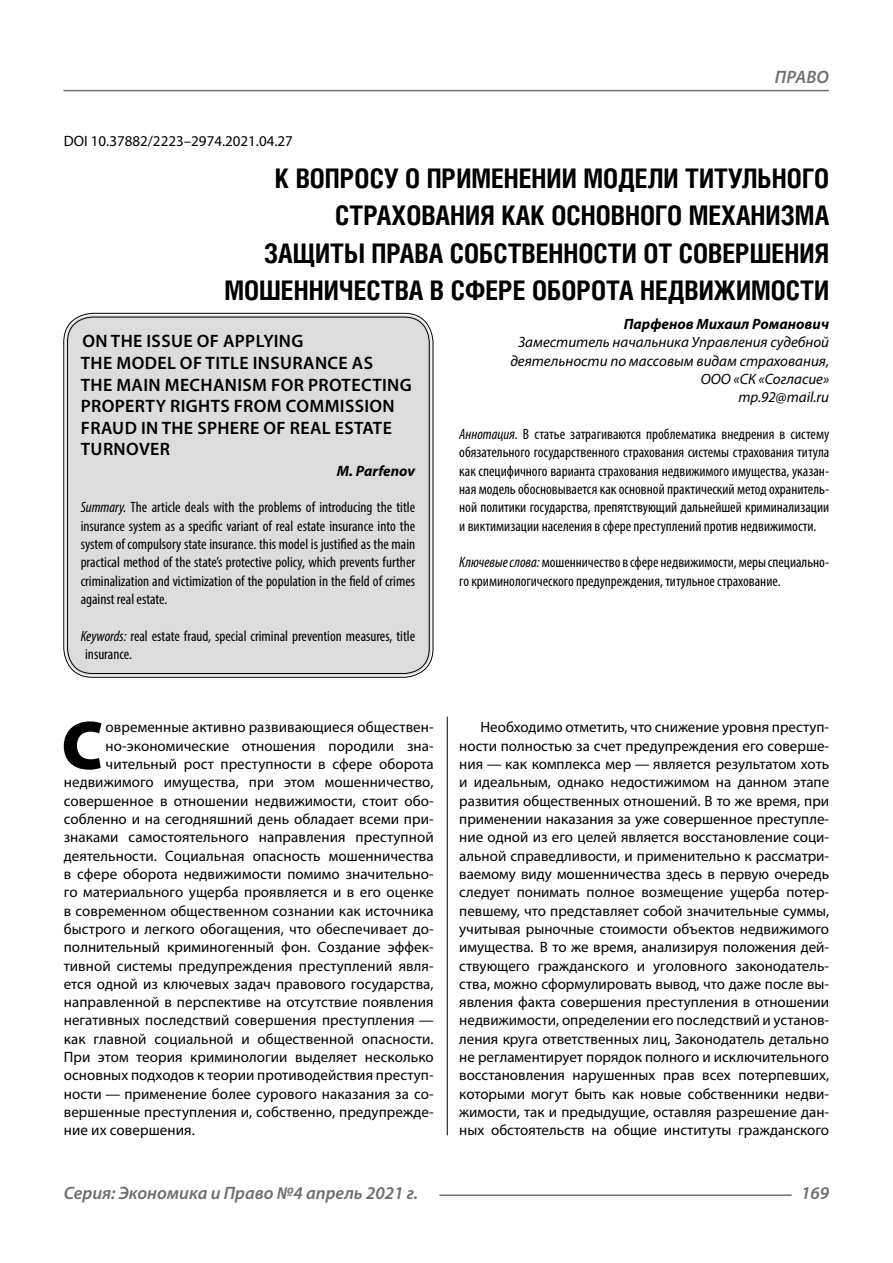
<style>
.page{position:relative;width:893px;height:1263px;background:#fff}
.page>*{position:absolute;margin:0;border:0;box-sizing:border-box;transform-origin:0 0}
.Bukvica{font:900 69.3px "Myriad Pro";color:#000}
.Header{font:700 27px/37.5px "Helios Cond C";color:#000;text-align:right}
.Header-eng{font:600 18px/21.6px "Myriad Pro";letter-spacing:.02em;color:#000}
.t1{font:italic 600 18px "Myriad Pro";color:#6e6e6e}
.Normal{font:15px/18.3px "Myriad Pro";color:#000;text-align:justify}
.Bukvica-2{font:15px "Myriad Pro";letter-spacing:.005em;color:#000}
.Annotation-rus{font:condensed 15px/18.3px "Myriad Pro";color:#000;text-align:justify}
.Annotation-eng{font:condensed 15px/18.3px "Myriad Pro";color:#000;text-align:justify}
.Author-doc{font:italic 15px/18.3px "Myriad Pro";color:#000;text-align:right}
.DOI{font:15px "Myriad Pro";color:#000}
.Author{font:italic 700 15px "Myriad Pro";color:#000}
.Author-email{font:italic 15px "Myriad Pro";color:#000}
.Author-eng{font:italic 700 15px "Myriad Pro";color:#000}
.s1{font-style:italic}
</style>
<div class="page">
<hr style="left:447px;top:714px;width:1px;height:421px;background:#000">
<div style="left:43px;top:696px;width:786px;height:21px;background:#fff"></div>
<div style="left:66px;top:315px;width:365px;height:360px;background:#dcdcdc;border-radius:27px"></div>
<hr style="left:63px;top:90px;width:766px;height:1px;background:#6e6e6e">
<hr style="left:439px;top:1194px;width:353px;height:2px;background:#6e6e6e">
<p class="t1" style="left:775px;top:66px;width:24px">Право</p>
<p class="DOI" style="left:64px;top:132px;width:231px">DOI 10.37882/2223–2974.2021.04.27</p>
<p class="Header" style="left:224px;top:159px;width:606px">К ВОПРОСУ О ПРИМЕНЕНИИ МОДЕЛИ ТИТУЛЬНОГО СТРАХОВАНИЯ КАК ОСНОВНОГО МЕХАНИЗМА<br>ЗАЩИТЫ ПРАВА СОБСТВЕННОСТИ ОТ СОВЕРШЕНИЯ МОШЕННИЧЕСТВА В СФЕРЕ ОБОРОТА НЕДВИЖИМОСТИ</p>
<p class="Author" style="left:624px;top:314px;width:207px">Парфенов Михаил Романович</p>
<p class="Author-doc" style="left:510px;top:333px;width:320px">Заместитель начальника Управления судебной деятельности по массовым видам страхования,<br>ООО «СК «Согласие»</p>
<p class="Author-email" style="left:738px;top:388px;width:92px">mp.92@mail.ru</p>
<p class="Annotation-rus" style="left:459px;top:425px;width:371px"><span class="s1">Аннотация.</span> В статье затрагиваются проблематика внедрения в систему обязательного государственного страхования системы страхования титула как специфичного варианта страхования недвижимого имущества, указан&shy;ная модель обосновывается как основной практический метод охранитель&shy;ной политики государства, препятствующий дальнейшей криминализации и виктимизации населения в сфере преступлений против недвижимости.</p>
<p class="Annotation-rus" style="left:459px;top:553px;width:371px"><span class="s1">Ключевые слова:</span> мошенничество в сфере недвижимости, меры специально&shy;го криминологического предупреждения, титульное страхование.</p>
<p class="Header-eng" style="left:81px;top:330px;width:332px">ON THE ISSUE OF APPLYING<br>THE MODEL OF TITLE INSURANCE AS<br>THE MAIN MECHANISM FOR PROTECTING<br>PROPERTY RIGHTS FROM COMMISSION<br>FRAUD IN THE SPHERE OF REAL ESTATE<br>TURNOVER</p>
<p class="Author-eng" style="left:337px;top:461px;width:80px">M. Parfenov</p>
<p class="Annotation-eng" style="left:81px;top:498px;width:336px"><span class="s1">Summary.</span> The article deals with the problems of introducing the title insurance system as a specific variant of real estate insurance into the system of compulsory state insurance. this model is justified as the main practical method of the state’s protective policy, which prevents further criminalization and victimization of the population in the field of crimes against real estate.</p>
<p class="Annotation-eng" style="left:85px;top:626px;width:332px;text-indent:-4px"><span class="s1">Keywords:</span> real estate fraud, special criminal prevention measures, title insurance.</p>
<p class="Bukvica" style="left:61px;top:699px;width:43px">С</p>
<p class="Bukvica-2" style="left:106px;top:718px;width:330px">овременные активно развивающиеся обществен-</p>
<p class="Bukvica-2" style="left:106px;top:736px;width:330px">но-экономические отношения породили зна-</p>
<p class="Bukvica-2" style="left:106px;top:755px;width:330px">чительный рост преступности в сфере оборота</p>
<p class="Bukvica-2" style="left:64px;top:773px;width:371px">недвижимого имущества, при этом мошенничество,</p>
<p class="Bukvica-2" style="left:64px;top:791px;width:371px">совершенное в отношении недвижимости, стоит обо-</p>
<p class="Bukvica-2" style="left:64px;top:810px;width:371px">собленно и на сегодняшний день обладает всеми при-</p>
<p class="Bukvica-2" style="left:64px;top:828px;width:371px">знаками самостоятельного направления преступной</p>
<p class="Bukvica-2" style="left:64px;top:846px;width:371px">деятельности. Социальная опасность мошенничества</p>
<p class="Bukvica-2" style="left:64px;top:864px;width:371px">в сфере оборота недвижимости помимо значительно-</p>
<p class="Bukvica-2" style="left:64px;top:883px;width:371px">го материального ущерба проявляется и в его оценке</p>
<p class="Bukvica-2" style="left:64px;top:901px;width:371px">в современном общественном сознании как источника</p>
<p class="Bukvica-2" style="left:64px;top:919px;width:371px">быстрого и легкого обогащения, что обеспечивает до-</p>
<p class="Bukvica-2" style="left:64px;top:938px;width:371px">полнительный криминогенный фон. Создание эффек-</p>
<p class="Bukvica-2" style="left:64px;top:956px;width:371px">тивной системы предупреждения преступлений явля-</p>
<p class="Bukvica-2" style="left:64px;top:974px;width:371px">ется одной из ключевых задач правового государства,</p>
<p class="Bukvica-2" style="left:64px;top:993px;width:371px">направленной в перспективе на отсутствие появления</p>
<p class="Bukvica-2" style="left:64px;top:1011px;width:371px">негативных последствий совершения преступления —</p>
<p class="Bukvica-2" style="left:64px;top:1029px;width:371px">как главной социальной и общественной опасности.</p>
<p class="Bukvica-2" style="left:64px;top:1048px;width:371px">При этом теория криминологии выделяет несколько</p>
<p class="Bukvica-2" style="left:64px;top:1066px;width:371px">основных подходов к теории противодействия преступ-</p>
<p class="Bukvica-2" style="left:64px;top:1084px;width:371px">ности — применение более сурового наказания за со-</p>
<p class="Bukvica-2" style="left:64px;top:1103px;width:371px">вершенные преступления и, собственно, предупрежде-</p>
<p class="Bukvica-2" style="left:64px;top:1121px;width:133px">ние их совершения.</p>
<p class="Normal" style="left:459px;top:718px;width:371px;text-indent:21px">Необходимо отметить, что снижение уровня преступ&shy;ности полностью за счет предупреждения его соверше&shy;ния — как комплекса мер — является результатом хоть и идеальным, однако недостижимом на данном этапе развития общественных отношений. В то же время, при применении наказания за уже совершенное преступле&shy;ние одной из его целей является восстановление соци&shy;альной справедливости, и применительно к рассматри&shy;ваемому виду мошенничества здесь в первую очередь следует понимать полное возмещение ущерба потер&shy;певшему, что представляет собой значительные суммы, учитывая рыночные стоимости объектов недвижимого имущества. В то же время, анализируя положения дей&shy;ствующего гражданского и уголовного законодатель&shy;ства, можно сформулировать вывод, что даже после вы&shy;явления факта совершения преступления в отношении недвижимости, определении его последствий и установ&shy;ления круга ответственных лиц, Законодатель детально не регламентирует порядок полного и исключительного восстановления нарушенных прав всех потерпевших, которыми могут быть как новые собственники недви&shy;жимости, так и предыдущие, оставляя разрешение дан&shy;ных обстоятельств на общие институты гражданского</p>
<p class="t1" style="left:64px;top:1182px;width:356px">Серия: Экономика и Право №4 апрель 2021 г.</p>
<p class="t1" style="left:801px;top:1182px;width:30px">169</p>
</div>
